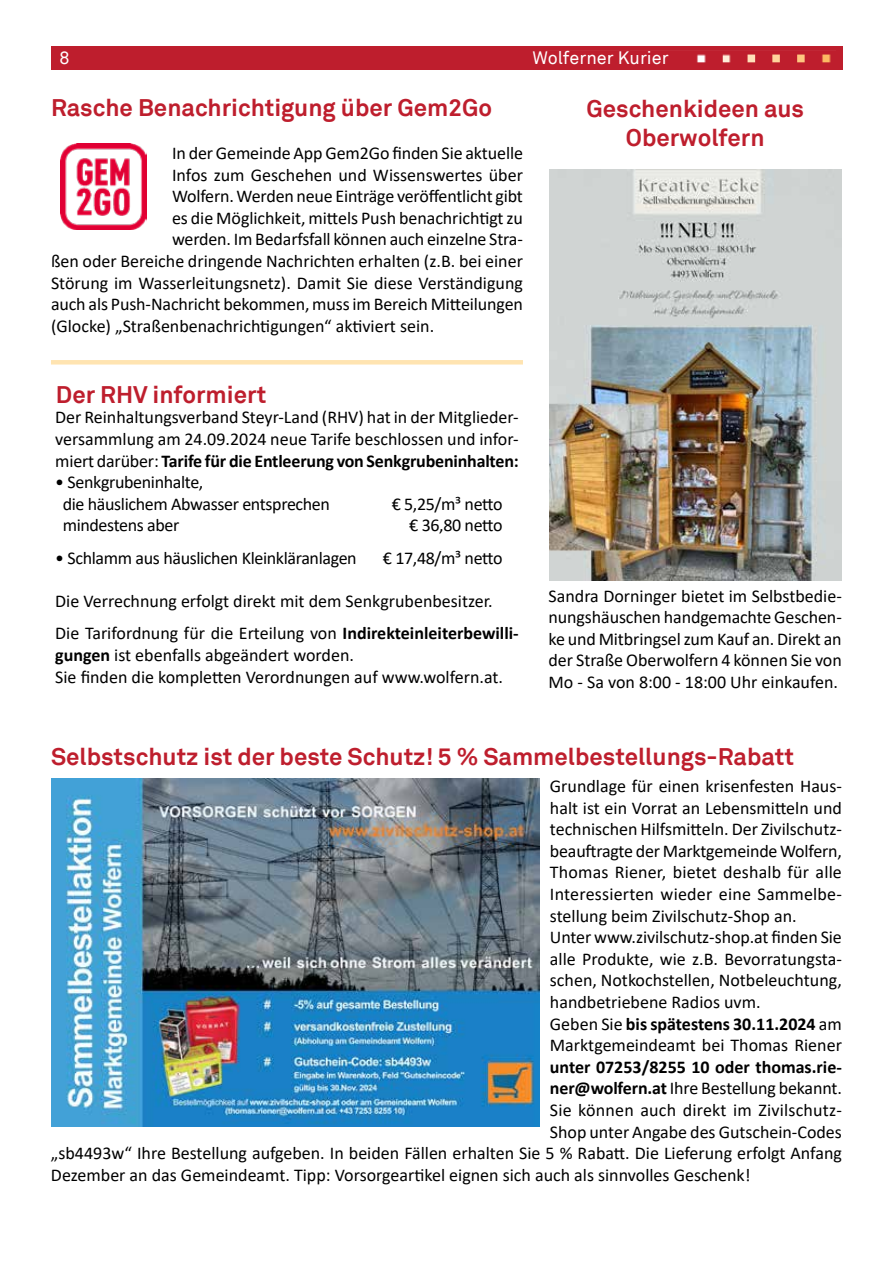
<style>
.page{position:relative;width:893px;height:1263px;background:#fff}
.page>*{position:absolute;margin:0;border:0;box-sizing:border-box;transform-origin:0 0}
.t1{font:700 24px/28.8px "Akkurat";color:#be1e2d;text-align:center}
.t2{font:18px/21.6px "Calibri";color:#000}
.t3{font:18px/21.6px "Calibri";letter-spacing:-.02em;color:#000}
.t4{font:700 18px "Calibri";color:#000}
.t5{font:18px "Akkurat";color:#fff}
.s1{font-weight:700}
</style>
<div class="page">
<img style="left:549px;top:170px;width:293px;height:410px">
<img style="left:51px;top:778px;width:488px;height:348px">
<img style="left:61px;top:143px;width:86px;height:86px">
<div style="left:51px;top:360px;width:472px;height:5px;background:#ffe4b1"></div>
<div style="left:51px;top:47px;width:791px;height:23px;background:#be1e2d"></div>
<img style="left:696px;top:54px;width:135px;height:9px">
<p class="t5" style="left:60px;top:47px;width:12px">8</p>
<p class="t5" style="left:533px;top:47px;width:138px">Wolferner Kurier</p>
<h1 class="t1" style="left:51px;top:93px;width:443px">Rasche Benachrichtigung über Gem2Go</h1>
<p class="t2" style="left:172px;top:142px;width:352px">In der Gemeinde App Gem2Go finden Sie aktuelle</p>
<p class="t2" style="left:172px;top:163px;width:352px">Infos zum Geschehen und Wissenswertes über</p>
<p class="t2" style="left:172px;top:185px;width:352px">Wolfern. Werden neue Einträge veröffentlicht gibt</p>
<p class="t2" style="left:172px;top:207px;width:352px">es die Möglichkeit, mittels Push benachrichtigt zu</p>
<p class="t2" style="left:172px;top:228px;width:352px">werden. Im Bedarfsfall können auch einzelne Stra-</p>
<p class="t2" style="left:51px;top:250px;width:473px">ßen oder Bereiche dringende Nachrichten erhalten (z.B. bei einer</p>
<p class="t2" style="left:51px;top:271px;width:473px">Störung im Wasserleitungsnetz). Damit Sie diese Verständigung</p>
<p class="t2" style="left:51px;top:293px;width:473px">auch als Push-Nachricht bekommen, muss im Bereich Mitteilungen</p>
<p class="t2" style="left:51px;top:315px;width:385px">(Glocke) „Straßenbenachrichtigungen“ aktiviert sein.</p>
<h1 class="t1" style="left:56px;top:380px;width:212px">Der RHV informiert</h1>
<p class="t2" style="left:55px;top:406px;width:465px;text-align:justify">Der Reinhaltungsverband Steyr-Land (RHV) hat in der Mitglieder&shy;versammlung am 24.09.2024 neue Tarife beschlossen und infor&shy;miert darüber: <span class="s1">Tarife für die Entleerung von Senkgrubeninhalten:</span></p>
<p class="t3" style="left:63px;top:471px;width:269px;text-indent:-7px">• Senkgrubeninhalte,<br>die häuslichem Abwasser entsprechen</p>
<p class="t2" style="left:392px;top:493px;width:112px">€ 5,25/m³ netto</p>
<p class="t3" style="left:63px;top:514px;width:118px">mindestens aber</p>
<p class="t2" style="left:409px;top:514px;width:95px">€ 36,80 netto</p>
<p class="t3" style="left:55px;top:547px;width:303px">• Schlamm aus häuslichen Kleinkläranlagen</p>
<p class="t2" style="left:383px;top:547px;width:121px">€ 17,48/m³ netto</p>
<p class="t2" style="left:55px;top:584px;width:465px;line-height:32.4px">Die Verrechnung erfolgt direkt mit dem Senkgrubenbesitzer.<br>Die Tarifordnung für die Erteilung von <span class="s1">Indirekteinleiterbewilli-</span></p>
<p class="t2" style="left:55px;top:644px;width:449px"><span class="s1">gungen</span> ist ebenfalls abgeändert worden.<br>Sie finden die kompletten Verordnungen auf www.wolfern.at.</p>
<h1 class="t1" style="left:586px;top:95px;width:219px">Geschenkideen aus<br>Oberwolfern</h1>
<p class="t2" style="left:549px;top:584px;width:295px;text-align:justify">Sandra Dorninger bietet im Selbstbedie&shy;nungshäuschen handgemachte Geschen&shy;ke und Mitbringsel zum Kauf an. Direkt an der Straße Oberwolfern 4 können Sie von Mo - Sa von 8:00 - 18:00 Uhr einkaufen.</p>
<h1 class="t1" style="left:51px;top:742px;width:744px">Selbstschutz ist der beste Schutz! 5 % Sammelbestellungs-Rabatt</h1>
<p class="t2" style="left:550px;top:775px;width:294px">Grundlage für einen krisenfesten Haus&shy;halt ist ein Vorrat an Lebensmitteln und technischen Hilfsmitteln. Der Zivilschutz&shy;beauftragte der Marktgemeinde Wolfern, Thomas Riener, bietet deshalb für alle Interessierten wieder eine Sammelbe&shy;stellung beim Zivilschutz-Shop an.<br>Unter www.zivilschutz-shop.at finden Sie alle Produkte, wie z.B. Bevorratungsta&shy;schen, Notkochstellen, Notbeleuchtung, handbetriebene Radios uvm.<br>Geben Sie <span class="s1">bis spätestens 30.11.2024</span> am Marktgemeindeamt bei Thomas Riener</p>
<p class="t4" style="left:550px;top:1054px;width:294px">unter 07253/8255 10 oder thomas.rie-</p>
<p class="t2" style="left:550px;top:1077px;width:294px"><span class="s1">ner@wolfern.at</span> Ihre Bestellung bekannt.</p>
<p class="t2" style="left:550px;top:1099px;width:293px">Sie können auch direkt im Zivilschutz-</p>
<p class="t2" style="left:550px;top:1120px;width:293px">Shop unter Angabe des Gutschein-Codes</p>
<p class="t2" style="left:51px;top:1142px;width:792px">„sb4493w“ Ihre Bestellung aufgeben. In beiden Fällen erhalten Sie 5 % Rabatt. Die Lieferung erfolgt Anfang</p>
<p class="t2" style="left:51px;top:1163px;width:701px">Dezember an das Gemeindeamt. Tipp: Vorsorgeartikel eignen sich auch als sinnvolles Geschenk!</p>
</div>
